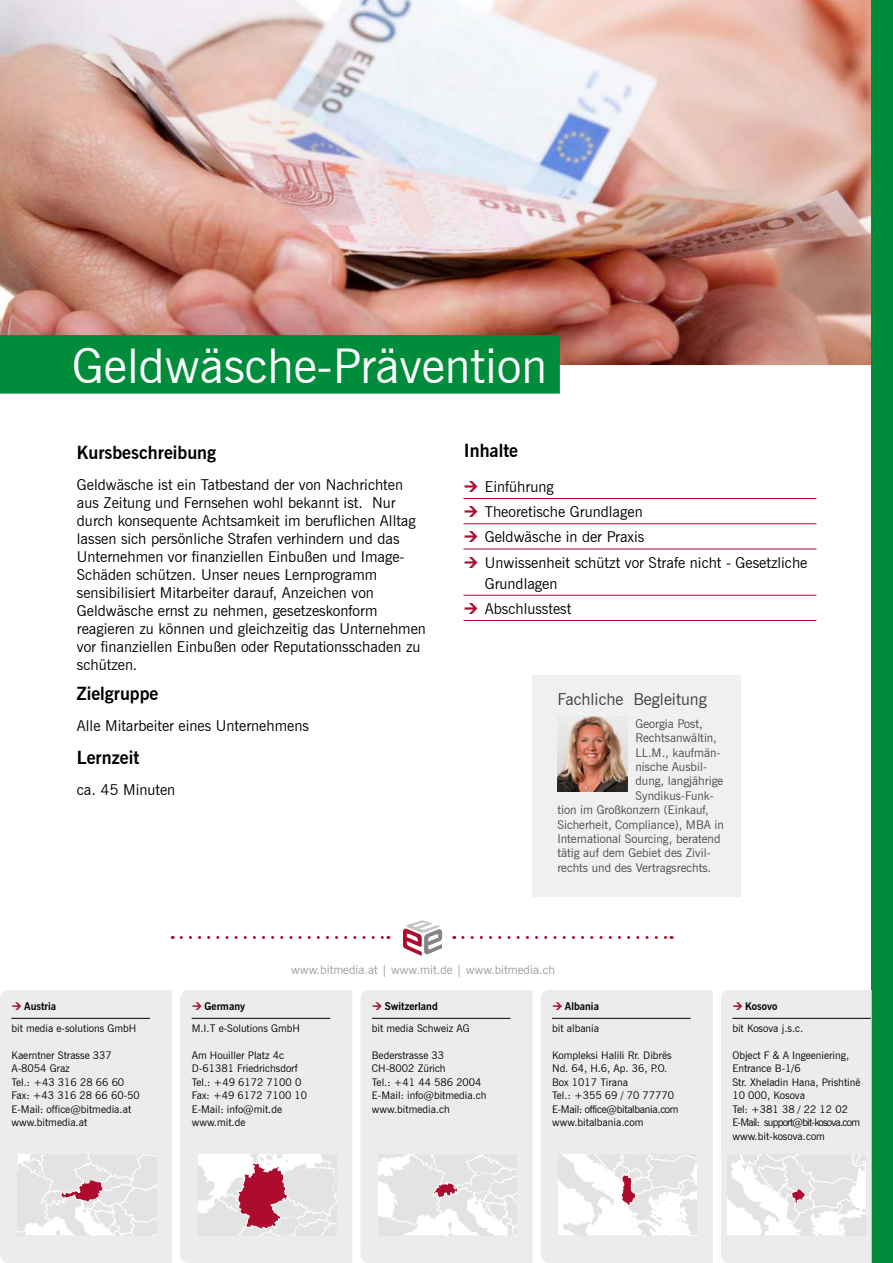
<style>
.page{position:relative;width:893px;height:1263px;background:#fff}
.page>*{position:absolute;margin:0;border:0;box-sizing:border-box;transform-origin:0 0}
.t1{font:48px "News Gothic BT";color:#fff}
.t2{font:700 18px "News Gothic BT";color:#000}
.t3{font:16.5px "News Gothic BT";color:#3b3b3a}
.t4{font:15px/18px "News Gothic BT";color:#000}
.t5{font:12px "News Gothic BT";color:#494948}
.t6{font:12px "News Gothic BT";color:#9c9d9d}
.t7{font:10.5px/13.5px "News Gothic BT";color:#000}
.t8{font:700 10.5px "News Gothic BT";color:#000}
</style>
<div class="page">
<img style="left:0;top:0;width:872px;height:364px">
<div style="left:872px;top:0;width:21px;height:1263px;background:#008d3b"></div>
<div style="left:0;top:335px;width:560px;height:59px;background:#008d3b"></div>
<div style="left:541px;top:990px;width:172px;height:273px;background:#ececed"></div>
<hr style="left:552px;top:1018px;width:139px;height:1px;background:#000">
<svg style="left:558px;top:1154px;width:139px;height:81px"></svg>
<div style="left:360px;top:990px;width:172px;height:273px;background:#ececed"></div>
<hr style="left:372px;top:1018px;width:138px;height:1px;background:#000">
<svg style="left:378px;top:1154px;width:139px;height:81px"></svg>
<div style="left:0;top:990px;width:172px;height:273px;background:#ececed"></div>
<hr style="left:11px;top:1018px;width:139px;height:1px;background:#000">
<svg style="left:18px;top:1154px;width:138px;height:81px"></svg>
<div style="left:180px;top:990px;width:172px;height:273px;background:#ececed"></div>
<hr style="left:192px;top:1018px;width:138px;height:1px;background:#000">
<svg style="left:198px;top:1154px;width:138px;height:82px"></svg>
<svg style="left:463px;top:936px;width:209px;height:3px"></svg>
<svg style="left:403px;top:920px;width:39px;height:36px"></svg>
<svg style="left:181px;top:936px;width:208px;height:3px"></svg>
<hr style="left:463px;top:498px;width:353px;height:1px;background:#ad0c2e">
<hr style="left:463px;top:523px;width:353px;height:1px;background:#ad0c2e">
<hr style="left:463px;top:549px;width:353px;height:1px;background:#ad0c2e">
<hr style="left:463px;top:595px;width:353px;height:1px;background:#ad0c2e">
<hr style="left:463px;top:620px;width:353px;height:1px;background:#ad0c2e">
<div style="left:532px;top:675px;width:209px;height:221px;background:#f0f0f0"></div>
<img style="left:557px;top:716px;width:70px;height:75px">
<svg style="left:553px;top:1002px;width:20px;height:9px"></svg>
<svg style="left:721px;top:990px;width:151px;height:273px;background:#ebebeb"></svg>
<svg style="left:373px;top:1002px;width:20px;height:9px"></svg>
<svg style="left:12px;top:1002px;width:21px;height:9px"></svg>
<svg style="left:193px;top:1002px;width:20px;height:9px"></svg>
<h1 class="t1" style="left:72px;top:337px;width:476px">Geldwäsche-Prävention</h1>
<h2 class="t2" style="left:77px;top:442px;width:141px">Kursbeschreibung</h2>
<p class="t4" style="left:77px;top:476px;width:351px">Geldwäsche ist ein Tatbestand der von Nachrichten aus Zeitung und Fernsehen wohl bekannt ist. Nur durch konsequente Achtsamkeit im beruflichen Alltag lassen sich persönliche Strafen verhindern und das Unternehmen vor finanziellen Einbußen und Image-Schäden schützen. Unser neues Lernprogramm sensibilisiert Mitarbeiter darauf, Anzeichen von Geldwäsche ernst zu nehmen, gesetzeskonform reagieren zu können und gleichzeitig das Unternehmen vor finanziellen Einbußen oder Reputationsschaden zu schützen.</p>
<h2 class="t2" style="left:77px;top:682px;width:83px">Zielgruppe</h2>
<h3 class="t4" style="left:77px;top:716px;width:234px">Alle Mitarbeiter eines Unternehmens</h3>
<h2 class="t2" style="left:77px;top:747px;width:64px">Lernzeit</h2>
<h3 class="t4" style="left:77px;top:781px;width:100px">ca. 45 Minuten</h3>
<h2 class="t2" style="left:464px;top:440px;width:56px">Inhalte</h2>
<h3 class="t4" style="left:485px;top:474px;width:324px;line-height:25.2px">Einführung<br>Theoretische Grundlagen<br>Geldwäsche in der Praxis<br>Unwissenheit schützt vor Strafe nicht - Gesetzliche</h3>
<h3 class="t4" style="left:485px;top:571px;width:88px;line-height:25.2px">Grundlagen<br>Abschlusstest</h3>
<h3 class="t3" style="left:557px;top:689px;width:151px">Fachliche Begleitung</h3>
<p class="t5" style="left:635px;top:716px;width:69px">Georgia Post,</p>
<p class="t5" style="left:635px;top:731px;width:83px">Rechtsanwältin,</p>
<p class="t5" style="left:635px;top:745px;width:87px">LL.M., kaufmän-</p>
<p class="t5" style="left:635px;top:759px;width:73px">nische Ausbil-</p>
<p class="t5" style="left:635px;top:774px;width:89px">dung, langjährige</p>
<p class="t5" style="left:635px;top:788px;width:80px">Syndikus-Funk-</p>
<p class="t5" style="left:557px;top:803px;width:153px">tion im Großkonzern (Einkauf,</p>
<p class="t5" style="left:557px;top:817px;width:168px">Sicherheit, Compliance), MBA in</p>
<p class="t5" style="left:557px;top:831px;width:165px">International Sourcing, beratend</p>
<p class="t5" style="left:557px;top:846px;width:155px">tätig auf dem Gebiet des Zivil-</p>
<p class="t5" style="left:557px;top:860px;width:155px">rechts und des Vertragsrechts.</p>
<p class="t8" style="left:24px;top:999px;width:33px">Austria</p>
<p class="t7" style="left:11px;top:1021px;width:126px">bit media e-solutions GmbH</p>
<p class="t7" style="left:11px;top:1048px;width:130px">Kaerntner Strasse 337<br>A-8054 Graz<br>Tel.: +43 316 28 66 60<br>Fax: +43 316 28 66 60-50<br>E-Mail: office@bitmedia.at www.bitmedia.at</p>
<p class="t6" style="left:291px;top:962px;width:265px">www.bitmedia.at | www.mit.de | www.bitmedia.ch</p>
<p class="t8" style="left:204px;top:999px;width:42px">Germany</p>
<p class="t7" style="left:192px;top:1021px;width:110px">M.I.T e-Solutions GmbH</p>
<p class="t7" style="left:192px;top:1048px;width:117px">Am Houiller Platz 4c<br>D-61381 Friedrichsdorf<br>Tel.: +49 6172 7100 0<br>Fax: +49 6172 7100 10<br>E-Mail: info@mit.de www.mit.de</p>
<p class="t8" style="left:385px;top:999px;width:55px">Switzerland</p>
<p class="t7" style="left:372px;top:1021px;width:99px">bit media Schweiz AG</p>
<p class="t7" style="left:372px;top:1048px;width:116px">Bederstrasse 33<br>CH-8002 Zürich<br>Tel.: +41 44 586 2004<br>E-Mail: info@bitmedia.ch www.bitmedia.ch</p>
<p class="t8" style="left:565px;top:999px;width:36px">Albania</p>
<p class="t7" style="left:552px;top:1021px;width:49px">bit albania</p>
<p class="t7" style="left:552px;top:1048px;width:128px">Kompleksi Halili Rr. Dibrës<br>Nd. 64, H.6, Ap. 36, P.O.<br>Box 1017 Tirana<br>Tel.: +355 69 / 70 77770<br>E-Mail: office@bitalbania.com www.bitalbania.com</p>
<p class="t8" style="left:745px;top:999px;width:34px">Kosovo</p>
<p class="t7" style="left:732px;top:1021px;width:72px">bit Kosova j.s.c.</p>
<p class="t7" style="left:732px;top:1048px;width:130px">Object F &amp; A Ingeeniering,<br>Entrance B-1/6<br>Str. Xheladin Hana, Prishtinë<br>10 000, Kosova<br>Tel: +381 38 / 22 12 02<br>E-Mail: support@bit-kosova.com www.bit-kosova.com</p>
</div>
